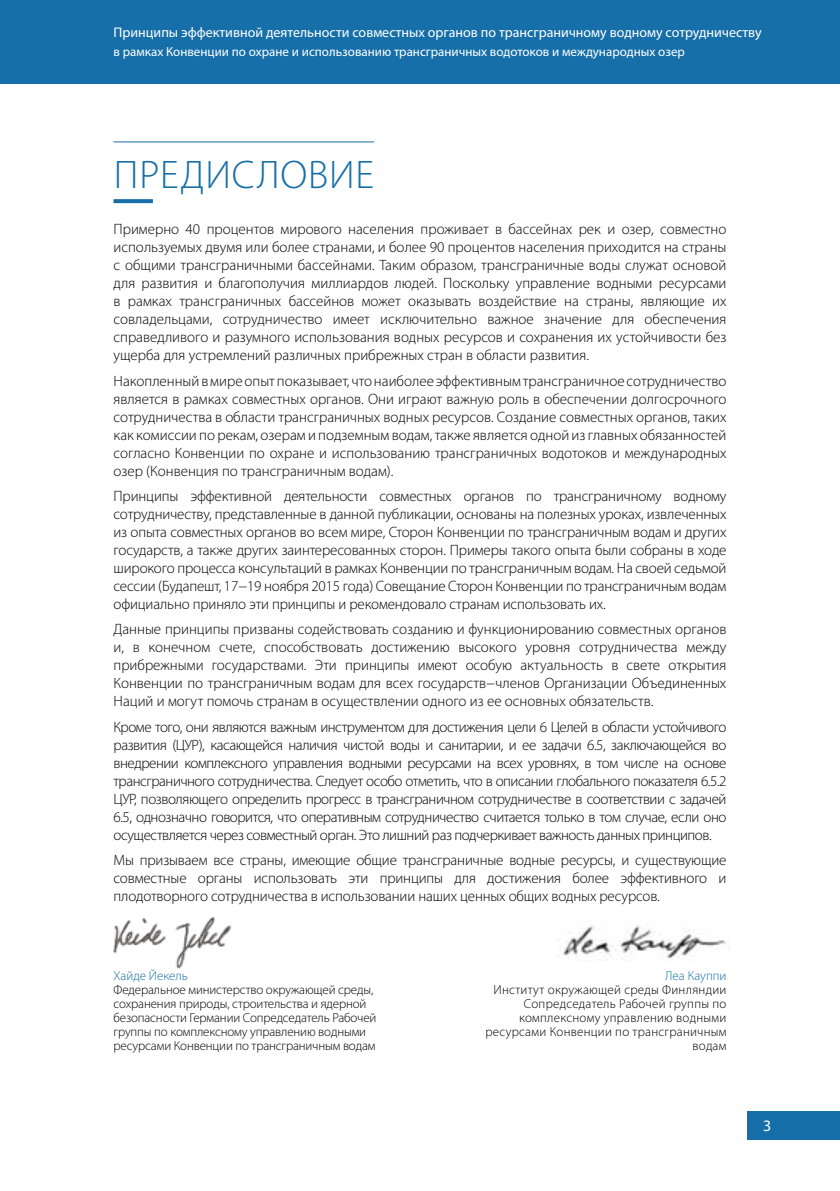
<style>
.page{position:relative;width:840px;height:1191px;background:#fff}
.page>*{position:absolute;margin:0;border:0;box-sizing:border-box;transform-origin:0 0}
.t1{font:300 40px "Myriad Pro";letter-spacing:.02em;color:#166fa8}
.t2{font:16px "Myriad Pro";color:#fff}
.t3{font:300 15px/18px "Myriad Pro";letter-spacing:-.01em;color:#000;text-align:justify}
.t4{font:14px "Myriad Pro";color:#fff}
.t5{font:300 13px/14px "Myriad Pro";letter-spacing:-.01em;color:#000}
.t6{font:300 13px/14px "Myriad Pro";letter-spacing:.02em;color:#000;text-align:right}
.t7{font:13px "Myriad Pro";color:#fff}
.t8{font:300 13px "Myriad Pro";color:#166fa8}
</style>
<div class="page">
<div style="left:747px;top:1111px;width:92px;height:29px;background:#166fa8"></div>
<div style="left:0;top:0;width:839px;height:84px;background:#166fa8"></div>
<hr style="left:113px;top:141px;width:261px;height:1px;background:#166fa8">
<svg style="left:113px;top:199px;width:40px;height:4px"></svg>
<img style="left:113px;top:917px;width:119px;height:51px">
<img style="left:557px;top:925px;width:169px;height:35px">
<p class="t4" style="left:113px;top:24px;width:649px">Принципы эффективной деятельности совместных органов по трансграничному водному сотрудничеству</p>
<p class="t7" style="left:113px;top:43px;width:572px">в рамках Конвенции по охране и использованию трансграничных водотоков и международных озер</p>
<h1 class="t1" style="left:114px;top:150px;width:262px">ПРЕДИСЛОВИЕ</h1>
<p class="t3" style="left:113px;top:220px;width:614px">Примерно 40 процентов мирового населения проживает в бассейнах рек и озер, совместно используемых двумя или более странами, и более 90 процентов населения приходится на страны с общими трансграничными бассейнами. Таким образом, трансграничные воды служат основой для развития и благополучия миллиардов людей. Поскольку управление водными ресурсами в рамках трансграничных бассейнов может оказывать воздействие на страны, являющие их совладельцами, сотрудничество имеет исключительно важное значение для обеспечения справедливого и разумного использования водных ресурсов и сохранения их устойчивости без ущерба для устремлений различных прибрежных стран в области развития.</p>
<p class="t3" style="left:113px;top:371px;width:614px">Накопленный в мире опыт показывает, что наиболее эффективным трансграничное сотрудничество является в рамках совместных органов. Они играют важную роль в обеспечении долгосрочного сотрудничества в области трансграничных водных ресурсов. Создание совместных органов, таких как комиссии по рекам, озерам и подземным водам, также является одной из главных обязанностей согласно Конвенции по охране и использованию трансграничных водотоков и международных озер (Конвенция по трансграничным водам).</p>
<p class="t3" style="left:113px;top:487px;width:614px">Принципы эффективной деятельности совместных органов по трансграничному водному сотрудничеству, представленные в данной публикации, основаны на полезных уроках, извлеченных из опыта совместных органов во всем мире, Сторон Конвенции по трансграничным водам и других государств, а также других заинтересованных сторон. Примеры такого опыта были собраны в ходе широкого процесса консультаций в рамках Конвенции по трансграничным водам. На своей седьмой сессии (Будапешт, 17−19 ноября 2015 года) Совещание Сторон Конвенции по трансграничным водам официально приняло эти принципы и рекомендовало странам использовать их.</p>
<p class="t3" style="left:113px;top:620px;width:614px">Данные принципы призваны содействовать созданию и функционированию совместных органов и, в конечном счете, способствовать достижению высокого уровня сотрудничества между прибрежными государствами. Эти принципы имеют особую актуальность в свете открытия Конвенции по трансграничным водам для всех государств−членов Организации Объединенных Наций и могут помочь странам в осуществлении одного из ее основных обязательств.</p>
<p class="t3" style="left:113px;top:717px;width:614px">Кроме того, они являются важным инструментом для достижения цели 6 Целей в области устойчивого развития (ЦУР), касающейся наличия чистой воды и санитарии, и ее задачи 6.5, заключающейся во внедрении комплексного управления водными ресурсами на всех уровнях, в том числе на основе трансграничного сотрудничества. Следует особо отметить, что в описании глобального показателя 6.5.2<br>ЦУР, позволяющего определить прогресс в трансграничном сотрудничестве в соответствии с задачей 6.5, однозначно говорится, что оперативным сотрудничество считается только в том случае, если оно осуществляется через совместный орган. Это лишний раз подчеркивает важность данных принципов.</p>
<p class="t3" style="left:113px;top:851px;width:614px">Мы призываем все страны, имеющие общие трансграничные водные ресурсы, и существующие совместные органы использовать эти принципы для достижения более эффективного и плодотворного сотрудничества в использовании наших ценных общих водных ресурсов.</p>
<p class="t8" style="left:113px;top:967px;width:76px">Хайде Йекель</p>
<p class="t5" style="left:113px;top:982px;width:264px">Федеральное министерство окружающей среды, сохранения природы, строительства и ядерной безопасности Германии Сопредседатель Рабочей группы по комплексному управлению водными ресурсами Конвенции по трансграничным водам</p>
<p class="t8" style="left:665px;top:967px;width:63px">Леа Кауппи</p>
<p class="t6" style="left:485px;top:982px;width:242px">Институт окружающей среды Финляндии<br>Сопредседатель Рабочей группы по комплексному управлению водными ресурсами Конвенции по трансграничным водам</p>
<p class="t2" style="left:762px;top:1115px;width:10px">3</p>
</div>
